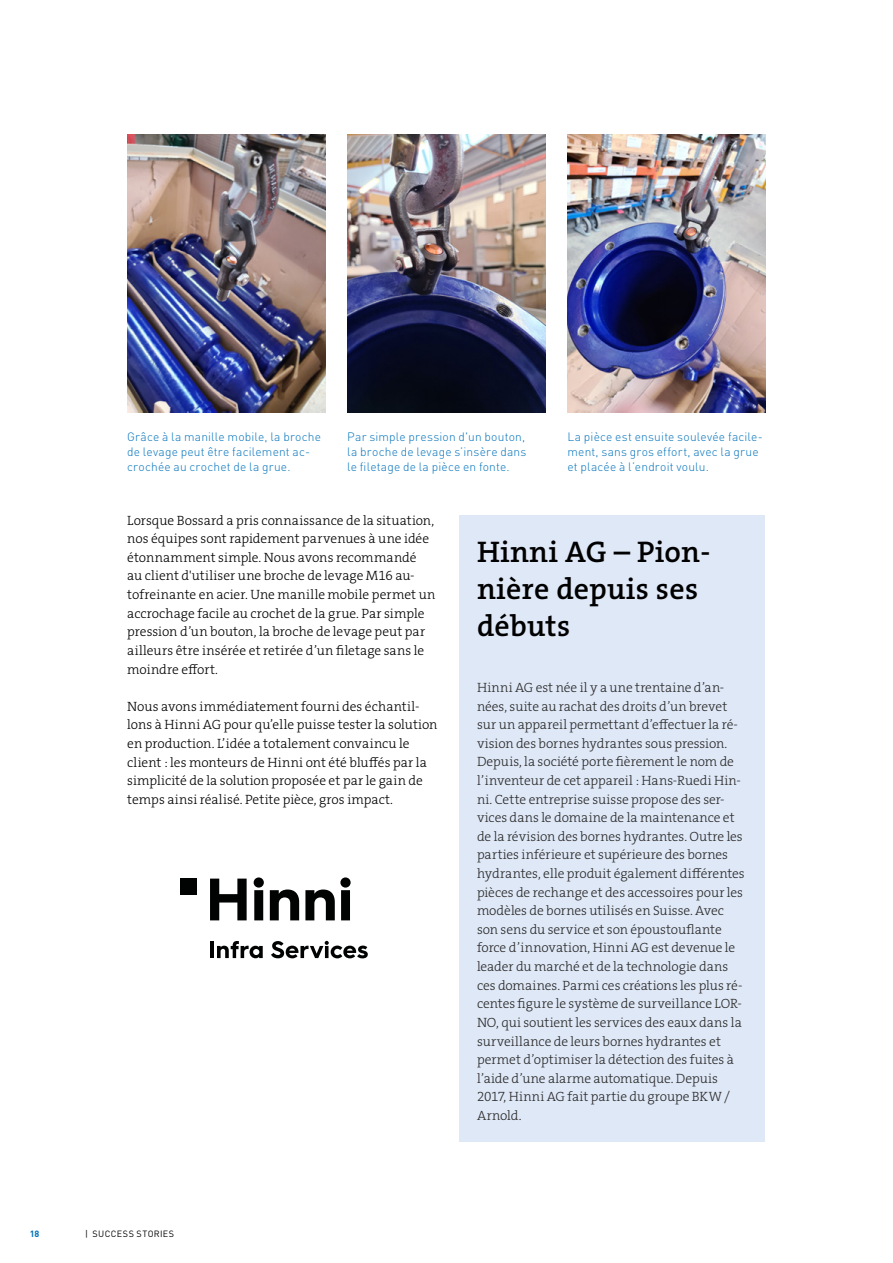
<style>
.page{position:relative;width:893px;height:1263px;background:#fff}
.page>*{position:absolute;margin:0;border:0;box-sizing:border-box;transform-origin:0 0}
.t1{font:30px/37.2px "The Serif HP6 Se Bld";letter-spacing:.01em;color:#000}
.t2{font:13.5px/18.6px "The Serif HP3 Lig";letter-spacing:-.005em;color:#282827}
.t3{font:13.5px/18.6px "The Serif HP3 Lig";color:#000}
.t4{font:300 12px/15px "DINOT";letter-spacing:.015em;color:#0072bb}
.t5{font:9px "DINOT";letter-spacing:.04em;color:#000}
.t6{font:700 9px "DINOT";color:#0072bb}
</style>
<div class="page">
<img style="left:127px;top:134px;width:198px;height:279px">
<img style="left:347px;top:134px;width:199px;height:279px">
<img style="left:567px;top:134px;width:199px;height:279px">
<svg style="left:210px;top:878px;width:37px;height:42px"></svg>
<svg style="left:254px;top:877px;width:10px;height:43px"></svg>
<svg style="left:270px;top:889px;width:29px;height:31px"></svg>
<svg style="left:305px;top:877px;width:46px;height:43px"></svg>
<div style="left:180px;top:878px;width:17px;height:17px;background:#010202"></div>
<hr style="left:210px;top:941px;width:4px;height:17px;background:#010202">
<svg style="left:217px;top:941px;width:46px;height:17px"></svg>
<svg style="left:271px;top:941px;width:97px;height:17px"></svg>
<div style="left:459px;top:516px;width:306px;height:626px;background:#dfe8f7"></div>
<p class="t4" style="left:127px;top:429px;width:195px">Grâce à la manille mobile, la broche de levage peut être facilement ac&shy;crochée au crochet de la grue.</p>
<p class="t4" style="left:347px;top:429px;width:181px;text-align:justify">Par simple pression d'un bouton, la broche de levage s’insère dans le filetage de la pièce en fonte.</p>
<p class="t4" style="left:567px;top:429px;width:197px">La pièce est ensuite soulevée facile&shy;ment, sans gros effort, avec la grue et placée à l’endroit voulu.</p>
<p class="t3" style="left:127px;top:511px;width:310px">Lorsque Bossard a pris connaissance de la situation, nos équipes sont rapidement parvenues à une idée étonnamment simple. Nous avons recommandé<br>au client d'utiliser une broche de levage M16 au&shy;tofreinante en acier. Une manille mobile permet un accrochage facile au crochet de la grue. Par simple pression d’un bouton, la broche de levage peut par ailleurs être insérée et retirée d’un filetage sans le moindre effort.</p>
<p class="t3" style="left:127px;top:697px;width:312px">Nous avons immédiatement fourni des échantil&shy;lons à Hinni AG pour qu’elle puisse tester la solution en production. L’idée a totalement convaincu le client : les monteurs de Hinni ont été bluffés par la simplicité de la solution proposée et par le gain de temps ainsi réalisé. Petite pièce, gros impact.</p>
<h1 class="t1" style="left:477px;top:533px;width:235px">Hinni AG – Pion&shy;nière depuis ses débuts</h1>
<p class="t2" style="left:477px;top:678px;width:269px">Hinni AG est née il y a une trentaine d’an&shy;nées, suite au rachat des droits d’un brevet sur un appareil permettant d’effectuer la ré&shy;vision des bornes hydrantes sous pression.<br>Depuis, la société porte fièrement le nom de l’inventeur de cet appareil : Hans-Ruedi Hin&shy;ni. Cette entreprise suisse propose des ser&shy;vices dans le domaine de la maintenance et de la révision des bornes hydrantes. Outre les parties inférieure et supérieure des bornes hydrantes, elle produit également différentes pièces de rechange et des accessoires pour les modèles de bornes utilisés en Suisse. Avec son sens du service et son époustouflante force d’innovation, Hinni AG est devenue le leader du marché et de la technologie dans ces domaines. Parmi ces créations les plus ré&shy;centes figure le système de surveillance LOR-NO, qui soutient les services des eaux dans la surveillance de leurs bornes hydrantes et permet d’optimiser la détection des fuites à l’aide d’une alarme automatique. Depuis 2017, Hinni AG fait partie du groupe BKW / Arnold.</p>
<p class="t6" style="left:30px;top:1227px;width:11px">18</p>
<p class="t5" style="left:85px;top:1227px;width:105px">| PRODUCT OLUTIONS</p>
<p class="t5" style="left:93px;top:1227px;width:83px">SUCCESS STORIES</p>
</div>
